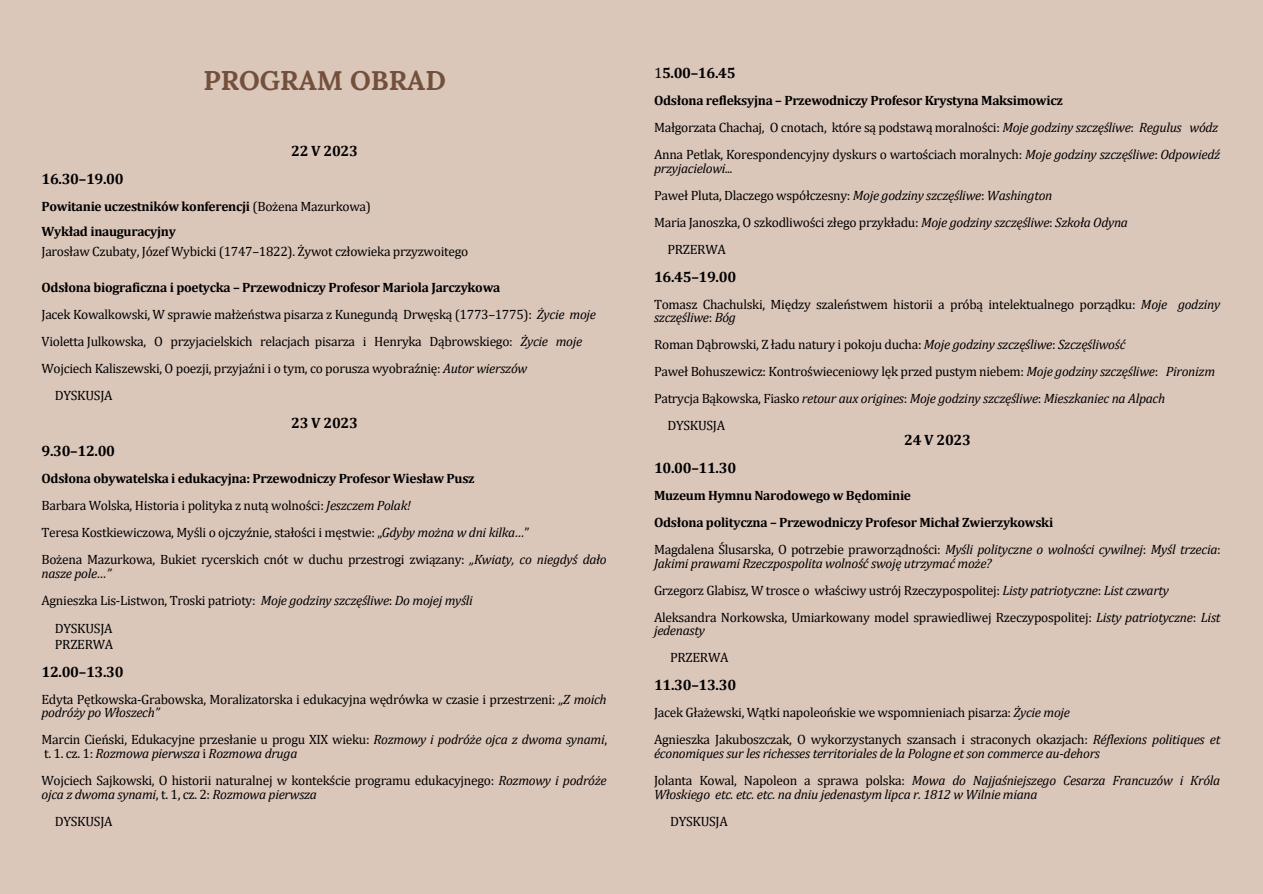
<style>
.page{position:relative;width:1263px;height:894px;background:#fff}
.page>*{position:absolute;margin:0;border:0;box-sizing:border-box;transform-origin:0 0}
.t1{font:700 27px "Lora";color:#73503c}
.t2{font:700 15px "Cambria";letter-spacing:-.02em;color:#000}
.t3{font:13.5px/27px "Cambria";letter-spacing:-.02em;color:#000}
.t4{font:italic 13.5px/27px "Cambria";letter-spacing:-.02em;color:#000}
.t5{font:700 13.5px/27px "Cambria";letter-spacing:-.02em;color:#000}
.s1{font-weight:400}
.s2{font-style:italic}
.s3{font-weight:700}
.s4{font-style:normal}
.s5{font-weight:400;font-style:italic}
</style>
<div class="page">
<div style="left:0;top:0;width:1263px;height:893px;background:#dbc6ba"></div>
<h1 class="t1" style="left:203px;top:63px;width:244px">PROGRAM OBRAD</h1>
<p class="t2" style="left:291px;top:141px;width:68px">22 V 2023</p>
<p class="t2" style="left:42px;top:170px;width:84px">16.30–19.00</p>
<p class="t5" style="left:42px;top:193px;width:331px;line-height:24.8px">Powitanie uczestników konferencji <span class="s1">(Bożena Mazurkowa)<br></span>Wykład inauguracyjny</p>
<p class="t3" style="left:42px;top:237px;width:428px">Jarosław Czubaty, Józef Wybicki (1747–1822). Żywot człowieka przyzwoitego</p>
<p class="t5" style="left:42px;top:273px;width:460px">Odsłona biograficzna i poetycka – Przewodniczy Profesor Mariola Jarczykowa</p>
<p class="t3" style="left:42px;top:300px;width:556px">Jacek Kowalkowski, W sprawie małżeństwa pisarza z Kunegundą Drwęską (1773–1775): <span class="s2">Życie moje</span></p>
<p class="t3" style="left:42px;top:327px;width:542px">Violetta Julkowska, O przyjacielskich relacjach pisarza i Henryka Dąbrowskiego: <span class="s2">Życie moje</span></p>
<p class="t3" style="left:42px;top:354px;width:487px">Wojciech Kaliszewski, O poezji, przyjaźni i o tym, co porusza wyobraźnię: <span class="s2">Autor wierszów</span></p>
<p class="t3" style="left:55px;top:381px;width:59px">DYSKUSJA</p>
<p class="t2" style="left:291px;top:414px;width:68px">23 V 2023</p>
<p class="t2" style="left:42px;top:442px;width:75px">9.30–12.00</p>
<p class="t3" style="left:42px;top:465px;width:567px"><span class="s3">Odsłona obywatelska i edukacyjna: Przewodniczy Profesor Wiesław Pusz<br></span>Barbara Wolska, Historia i polityka z nutą wolności: <span class="s2">Jeszczem Polak!<br></span>Teresa Kostkiewiczowa, Myśli o ojczyźnie, stałości i męstwie: „<span class="s2">Gdyby można w dni kilka…</span>”<br>Bożena Mazurkowa, Bukiet rycerskich cnót w duchu przestrogi związany: <span class="s2">„Kwiaty, co niegdyś dało</span></p>
<p class="t4" style="left:42px;top:559px;width:71px">nasze pole…”</p>
<p class="t3" style="left:42px;top:586px;width:433px">Agnieszka Lis-Listwon, Troski patrioty: <span class="s2">Moje godziny szczęśliwe</span>: <span class="s2">Do mojej myśli</span></p>
<p class="t3" style="left:55px;top:614px;width:59px">DYSKUSJA</p>
<p class="t3" style="left:55px;top:630px;width:60px">PRZERWA</p>
<p class="t2" style="left:42px;top:662px;width:84px">12.00–13.30</p>
<p class="t3" style="left:42px;top:692px;width:567px;line-height:13.5px">Edyta Pętkowska-Grabowska, Moralizatorska i edukacyjna wędrówka w czasie i przestrzeni: <span class="s2">„Z moich podróży po Włoszech”</span></p>
<p class="t3" style="left:42px;top:732px;width:567px;line-height:13.5px">Marcin Cieński, Edukacyjne przesłanie u progu XIX wieku: <span class="s2">Rozmowy i podróże ojca z dwoma synami</span>, t. 1. cz. 1: <span class="s2">Rozmowa pierwsza</span> i <span class="s2">Rozmowa druga</span></p>
<p class="t3" style="left:42px;top:773px;width:567px;line-height:13.5px">Wojciech Sajkowski, O historii naturalnej w kontekście programu edukacyjnego: <span class="s2">Rozmowy i podróże ojca z dwoma synami</span>, t. 1, cz. 2: <span class="s2">Rozmowa pierwsza</span></p>
<p class="t3" style="left:55px;top:806px;width:59px">DYSKUSJA</p>
<p class="t2" style="left:654px;top:64px;width:83px"><span class="s1">1</span>5.00–16.45</p>
<p class="t3" style="left:654px;top:87px;width:568px"><span class="s3">Odsłona refleksyjna – Przewodniczy Profesor Krystyna Maksimowicz<br></span>Małgorzata Chachaj, O cnotach, które są podstawą moralności: <span class="s2">Moje godziny szczęśliwe</span>: <span class="s2">Regulus wódz<br></span>Anna Petlak, Korespondencyjny dyskurs o wartościach moralnych: <span class="s2">Moje godziny szczęśliwe</span>: <span class="s2">Odpowiedź</span></p>
<p class="t4" style="left:654px;top:154px;width:80px">przyjacielowi...</p>
<p class="t3" style="left:654px;top:181px;width:400px">Paweł Pluta, Dlaczego współczesny: <span class="s2">Moje godziny szczęśliwe</span>: <span class="s2">Washington</span></p>
<p class="t3" style="left:654px;top:208px;width:475px">Maria Janoszka, O szkodliwości złego przykładu: <span class="s2">Moje godziny szczęśliwe</span>: <span class="s2">Szkoła Odyna</span></p>
<p class="t3" style="left:667px;top:235px;width:60px">PRZERWA</p>
<p class="t2" style="left:654px;top:267px;width:84px">16.45–19.00</p>
<p class="t3" style="left:654px;top:297px;width:568px;line-height:13.5px">Tomasz Chachulski, Między szaleństwem historii a próbą intelektualnego porządku: <span class="s2">Moje godziny szczęśliwe</span>: <span class="s2">Bóg</span></p>
<p class="t3" style="left:654px;top:331px;width:473px">Roman Dąbrowski, Z ładu natury i pokoju ducha: <span class="s2">Moje godziny szczęśliwe</span>: <span class="s2">Szczęśliwość</span></p>
<p class="t3" style="left:654px;top:358px;width:563px">Paweł Bohuszewicz: Kontroświeceniowy lęk przed pustym niebem: <span class="s2">Moje godziny szczęśliwe</span>: <span class="s2">Pironizm</span></p>
<p class="t4" style="left:654px;top:385px;width:513px"><span class="s4">Patrycja Bąkowska, Fiasko</span> retour aux origines<span class="s4">:</span> Moje godziny szczęśliwe<span class="s4">:</span> Mieszkaniec na Alpach</p>
<p class="t3" style="left:667px;top:412px;width:59px">DYSKUSJA</p>
<p class="t2" style="left:904px;top:430px;width:68px">24 V 2023</p>
<p class="t2" style="left:654px;top:459px;width:84px">10.00–11.30</p>
<p class="t5" style="left:654px;top:481px;width:568px">Muzeum Hymnu Narodowego w Będominie<br>Odsłona polityczna – Przewodniczy Profesor Michał Zwierzykowski<br><span class="s1">Magdalena Ślusarska, O potrzebie praworządności:</span> <span class="s5">Myśli polityczne o wolności cywilnej</span><span class="s1">:</span> <span class="s5">Myśl trzecia</span><span class="s1">:</span></p>
<p class="t3" style="left:654px;top:549px;width:568px"><span class="s2">Jakimi prawami Rzeczpospolita wolność swoję utrzymać może?<br></span>Grzegorz Glabisz, W trosce o właściwy ustrój Rzeczypospolitej: <span class="s2">Listy patriotyczne</span>: <span class="s2">List czwarty<br></span>Aleksandra Norkowska, Umiarkowany model sprawiedliwej Rzeczypospolitej: <span class="s2">Listy patriotyczne</span>: <span class="s2">List</span></p>
<p class="t4" style="left:654px;top:616px;width:52px">jedenasty</p>
<p class="t3" style="left:670px;top:643px;width:60px">PRZERWA</p>
<p class="t2" style="left:654px;top:676px;width:84px">11.30–13.30</p>
<p class="t3" style="left:654px;top:698px;width:568px">Jacek Głażewski, Wątki napoleońskie we wspomnieniach pisarza: <span class="s2">Życie moje<br></span>Agnieszka Jakuboszczak, O wykorzystanych szansach i straconych okazjach: <span class="s2">Réflexions politiques et</span></p>
<p class="t4" style="left:654px;top:739px;width:568px">économiques sur les richesses territoriales de la Pologne et son commerce au<span class="s4">-</span>dehors<br><span class="s4">Jolanta Kowal, Napoleon a sprawa polska:</span> Mowa do Najjaśniejszego Cesarza Francuzów i Króla</p>
<p class="t4" style="left:654px;top:779px;width:385px">Włoskiego etc. etc. etc. na dniu jedenastym lipca r. 1812 w Wilnie miana</p>
<p class="t3" style="left:670px;top:806px;width:59px">DYSKUSJA</p>
</div>
